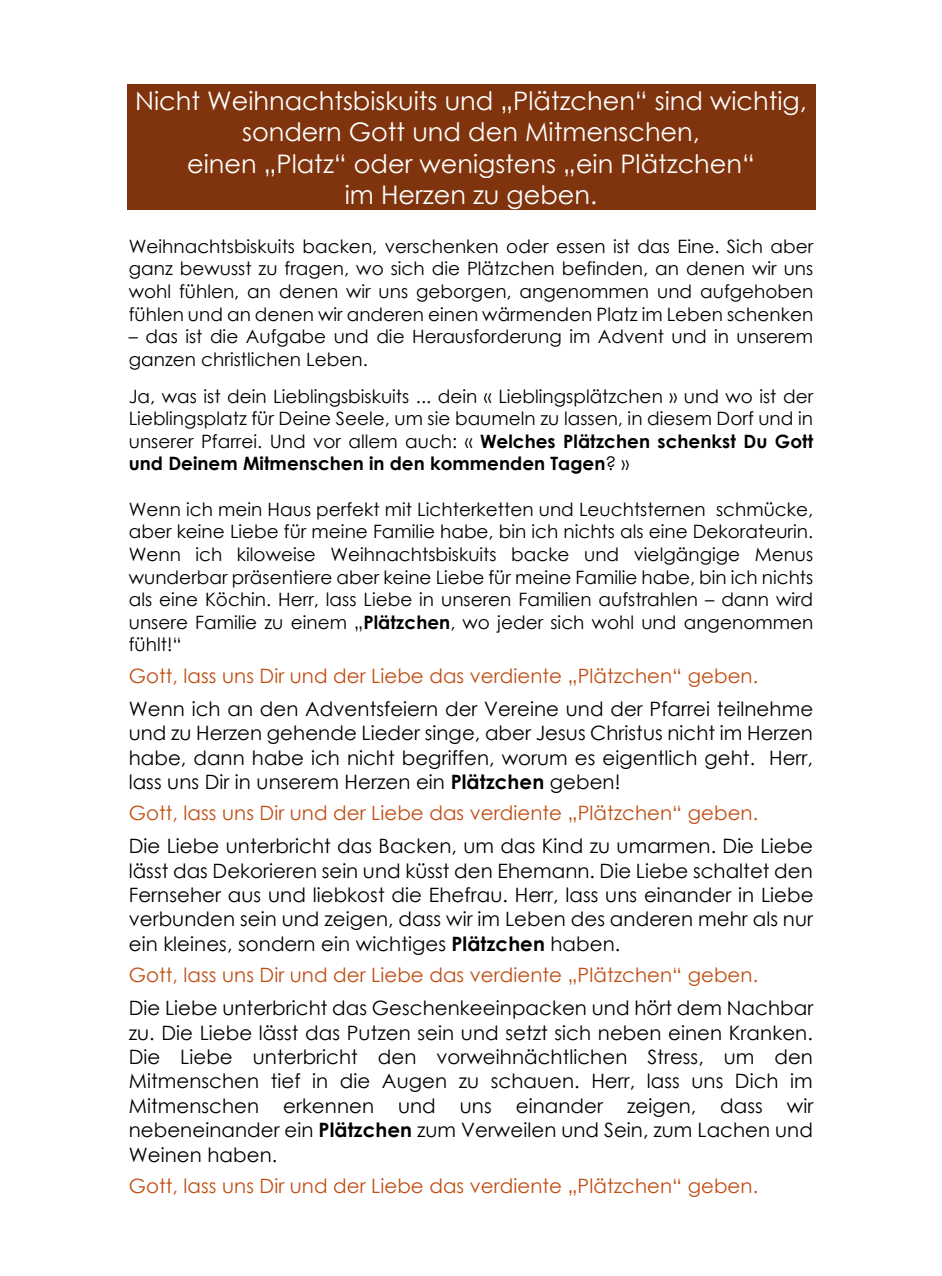
<style>
.page{position:relative;width:942px;height:1276px;background:#fff}
.page>*{position:absolute;margin:0;border:0;box-sizing:border-box;transform-origin:0 0}
.t1{font:25.6px/31.4px "Century Gothic";color:#fff;text-align:center}
.t2{font:19.8px/24.4px "Century Gothic";letter-spacing:.005em;color:#000;text-align:justify}
.t3{font:19.8px "Century Gothic";letter-spacing:.005em;color:#bf4e14}
.t4{font:18.4px/22.6px "Century Gothic";color:#000;text-align:justify}
.s1{font-weight:700}
</style>
<div class="page">
<div style="left:127px;top:84px;width:688px;height:32px;background:#80340d"></div>
<div style="left:127px;top:116px;width:688px;height:31px;background:#80340d"></div>
<div style="left:127px;top:147px;width:688px;height:31px;background:#80340d"></div>
<div style="left:127px;top:178px;width:688px;height:32px;background:#80340d"></div>
<h1 class="t1" style="left:135px;top:85px;width:672px">Nicht Weihnachtsbiskuits und „Plätzchen“ sind wichtig, sondern Gott und den Mitmenschen,<br>einen „Platz“ oder wenigstens „ein Plätzchen“<br>im Herzen zu geben.</h1>
<p class="t4" style="left:129px;top:234px;width:686px">Weihnachtsbiskuits backen, verschenken oder essen ist das Eine. Sich aber ganz bewusst zu fragen, wo sich die Plätzchen befinden, an denen wir uns wohl fühlen, an denen wir uns geborgen, angenommen und aufgehoben fühlen und an denen wir anderen einen wärmenden Platz im Leben schenken</p>
<p class="t4" style="left:129px;top:325px;width:685px">– das ist die Aufgabe und die Herausforderung im Advent und in unserem ganzen christlichen Leben.</p>
<p class="t4" style="left:129px;top:384px;width:685px">Ja, was ist dein Lieblingsbiskuits ... dein « Lieblingsplätzchen » und wo ist der Lieblingsplatz für Deine Seele, um sie baumeln zu lassen, in diesem Dorf und in unserer Pfarrei. Und vor allem auch: « <span class="s1">Welches Plätzchen schenkst Du Gott und Deinem Mitmenschen in den kommenden Tagen</span>? »</p>
<p class="t4" style="left:129px;top:497px;width:685px">Wenn ich mein Haus perfekt mit Lichterketten und Leuchtsternen schmücke, aber keine Liebe für meine Familie habe, bin ich nichts als eine Dekorateurin.<br>Wenn ich kiloweise Weihnachtsbiskuits backe und vielgängige Menus wunderbar präsentiere aber keine Liebe für meine Familie habe, bin ich nichts als eine Köchin. Herr, lass Liebe in unseren Familien aufstrahlen – dann wird unsere Familie zu einem „<span class="s1">Plätzchen</span>, wo jeder sich wohl und angenommen fühlt!“</p>
<p class="t3" style="left:129px;top:662px;width:630px">Gott, lass uns Dir und der Liebe das verdiente „Plätzchen“ geben.</p>
<p class="t2" style="left:129px;top:696px;width:685px">Wenn ich an den Adventsfeiern der Vereine und der Pfarrei teilnehme und zu Herzen gehende Lieder singe, aber Jesus Christus nicht im Herzen habe, dann habe ich nicht begriffen, worum es eigentlich geht. Herr, lass uns Dir in unserem Herzen ein <span class="s1">Plätzchen</span> geben!</p>
<p class="t3" style="left:129px;top:799px;width:630px">Gott, lass uns Dir und der Liebe das verdiente „Plätzchen“ geben.</p>
<p class="t2" style="left:129px;top:833px;width:686px">Die Liebe unterbricht das Backen, um das Kind zu umarmen. Die Liebe lässt das Dekorieren sein und küsst den Ehemann. Die Liebe schaltet den Fernseher aus und liebkost die Ehefrau. Herr, lass uns einander in Liebe verbunden sein und zeigen, dass wir im Leben des anderen mehr als nur ein kleines, sondern ein wichtiges <span class="s1">Plätzchen</span> haben.</p>
<p class="t3" style="left:129px;top:961px;width:630px">Gott, lass uns Dir und der Liebe das verdiente „Plätzchen“ geben.</p>
<p class="t2" style="left:129px;top:995px;width:685px">Die Liebe unterbricht das Geschenkeeinpacken und hört dem Nachbar zu. Die Liebe lässt das Putzen sein und setzt sich neben einen Kranken.<br>Die Liebe unterbricht den vorweihnächtlichen Stress, um den Mitmenschen tief in die Augen zu schauen. Herr, lass uns Dich im Mitmenschen erkennen und uns einander zeigen, dass wir nebeneinander ein <span class="s1">Plätzchen</span> zum Verweilen und Sein, zum Lachen und Weinen haben.</p>
<p class="t3" style="left:129px;top:1172px;width:630px">Gott, lass uns Dir und der Liebe das verdiente „Plätzchen“ geben.</p>
</div>
